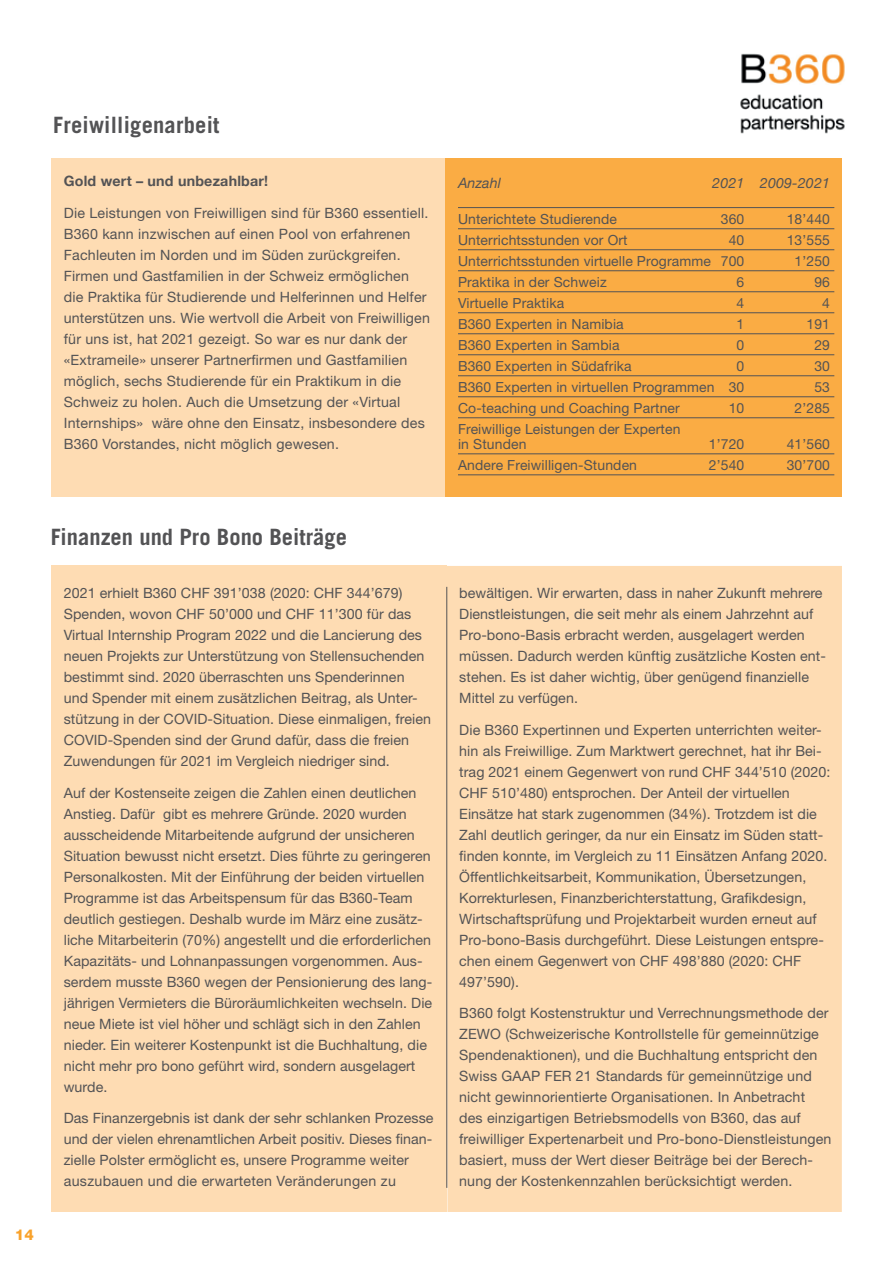
<style>
.page{position:relative;width:893px;height:1263px;background:#fff}
.page>*{position:absolute;margin:0;border:0;box-sizing:border-box;transform-origin:0 0}
.t1{font:700 22.5px "Trade Gothic";color:#535355}
.t2{font:800 15px "Helvetica Neue";color:#f9a22b}
.t3{font:14.25px/21px "Helvetica Neue";letter-spacing:.005em;color:#535355}
.t4{font:700 14.25px "Helvetica Neue";letter-spacing:.015em;color:#535355}
.t5{font:italic 14.25px "Helvetica Neue";letter-spacing:.01em;color:#535355}
.t6{font:13.95px/15px "Helvetica Neue";letter-spacing:.01em;color:#535355}
</style>
<div class="page">
<img style="left:740px;top:53px;width:105px;height:81px">
<div style="left:51px;top:566px;width:395px;height:646px;background:#fedcb3"></div>
<div style="left:446px;top:566px;width:396px;height:646px;background:#fedcb3"></div>
<hr style="left:446px;top:587px;width:1px;height:601px;background:#535355">
<div style="left:52px;top:158px;width:789px;height:338px;background:#faac44"></div>
<div style="left:51px;top:158px;width:394px;height:338px;background:#fedcb3"></div>
<hr style="left:458px;top:207px;width:376px;height:1px;background:#535355">
<hr style="left:458px;top:228px;width:376px;height:1px;background:#535355">
<hr style="left:458px;top:249px;width:376px;height:1px;background:#535355">
<hr style="left:458px;top:270px;width:376px;height:1px;background:#535355">
<hr style="left:458px;top:291px;width:376px;height:1px;background:#535355">
<hr style="left:458px;top:312px;width:376px;height:1px;background:#535355">
<hr style="left:458px;top:333px;width:376px;height:1px;background:#535355">
<hr style="left:458px;top:354px;width:376px;height:1px;background:#535355">
<hr style="left:458px;top:375px;width:376px;height:1px;background:#535355">
<hr style="left:458px;top:396px;width:376px;height:1px;background:#535355">
<hr style="left:458px;top:417px;width:376px;height:1px;background:#535355">
<hr style="left:458px;top:453px;width:376px;height:1px;background:#535355">
<hr style="left:458px;top:474px;width:376px;height:1px;background:#535355">
<h1 class="t1" style="left:53px;top:111px;width:168px">Freiwilligenarbeit</h1>
<p class="t4" style="left:64px;top:170px;width:206px">Gold wert – und unbezahlbar!</p>
<p class="t3" style="left:64px;top:202px;width:368px">Die Leistungen von Freiwilligen sind für B360 essentiell.<br>B360 kann inzwischen auf einen Pool von erfahrenen Fachleuten im Norden und im Süden zurückgreifen.<br>Firmen und Gastfamilien in der Schweiz ermöglichen die Praktika für Studierende und Helferinnen und Helfer unterstützen uns. Wie wertvoll die Arbeit von Freiwilligen für uns ist, hat 2021 gezeigt. So war es nur dank der «Extrameile» unserer Partnerfirmen und Gastfamilien möglich, sechs Studierende für ein Praktikum in die Schweiz zu holen. Auch die Umsetzung der «Virtual Internships» wäre ohne den Einsatz, insbesondere des B360 Vorstandes, nicht möglich gewesen.</p>
<p class="t2" style="left:15px;top:1226px;width:21px">14</p>
<h1 class="t1" style="left:51px;top:523px;width:298px">Finanzen und Pro Bono Beiträge</h1>
<p class="t3" style="left:64px;top:582px;width:369px">2021 erhielt B360 CHF 391’038 (2020: CHF 344’679)<br>Spenden, wovon CHF 50’000 und CHF 11’300 für das Virtual Internship Program 2022 und die Lancierung des neuen Projekts zur Unterstützung von Stellensuchenden bestimmt sind. 2020 überraschten uns Spenderinnen und Spender mit einem zusätzlichen Beitrag, als Unter&shy;stützung in der COVID-Situation. Diese einmaligen, freien COVID-Spenden sind der Grund dafür, dass die freien Zuwendungen für 2021 im Vergleich niedriger sind.</p>
<p class="t3" style="left:64px;top:782px;width:370px">Auf der Kostenseite zeigen die Zahlen einen deutlichen Anstieg. Dafür gibt es mehrere Gründe. 2020 wurden ausscheidende Mitarbeitende aufgrund der unsicheren Situation bewusst nicht ersetzt. Dies führte zu geringeren Personalkosten. Mit der Einführung der beiden virtuellen Programme ist das Arbeitspensum für das B360-Team deutlich gestiegen. Deshalb wurde im März eine zusätz&shy;liche Mitarbeiterin (70%) angestellt und die erforderlichen Kapazitäts- und Lohnanpassungen vorgenommen. Aus&shy;serdem musste B360 wegen der Pensionierung des lang&shy;jährigen Vermieters die Büroräumlichkeiten wechseln. Die neue Miete ist viel höher und schlägt sich in den Zahlen nieder. Ein weiterer Kostenpunkt ist die Buchhaltung, die nicht mehr pro bono geführt wird, sondern ausgelagert wurde.</p>
<p class="t3" style="left:64px;top:1107px;width:371px">Das Finanzergebnis ist dank der sehr schlanken Prozesse und der vielen ehrenamtlichen Arbeit positiv. Dieses finan&shy;zielle Polster ermöglicht es, unsere Programme weiter auszubauen und die erwarteten Veränderungen zu</p>
<p class="t5" style="left:458px;top:172px;width:44px">Anzahl</p>
<p class="t5" style="left:712px;top:172px;width:119px">2021 2009-2021</p>
<p class="t6" style="left:458px;top:211px;width:161px">Unterichtete Studierende</p>
<p class="t6" style="left:721px;top:211px;width:25px">360</p>
<p class="t6" style="left:787px;top:211px;width:45px">18’440</p>
<p class="t6" style="left:458px;top:232px;width:171px">Unterrichtsstunden vor Ort</p>
<p class="t6" style="left:729px;top:232px;width:17px">40</p>
<p class="t6" style="left:787px;top:232px;width:45px">13’555</p>
<p class="t6" style="left:458px;top:253px;width:288px">Unterrichtsstunden virtuelle Programme 700</p>
<p class="t6" style="left:795px;top:253px;width:37px">1’250</p>
<p class="t6" style="left:458px;top:274px;width:150px">Praktika in der Schweiz</p>
<p class="t6" style="left:737px;top:274px;width:9px">6</p>
<p class="t6" style="left:814px;top:274px;width:17px">96</p>
<p class="t6" style="left:458px;top:295px;width:108px">Virtuelle Praktika</p>
<p class="t6" style="left:737px;top:295px;width:9px">4</p>
<p class="t6" style="left:822px;top:295px;width:9px">4</p>
<p class="t6" style="left:458px;top:316px;width:167px">B360 Experten in Namibia</p>
<p class="t6" style="left:737px;top:316px;width:9px">1</p>
<p class="t6" style="left:806px;top:316px;width:25px">191</p>
<p class="t6" style="left:458px;top:337px;width:163px">B360 Experten in Sambia</p>
<p class="t6" style="left:737px;top:337px;width:9px">0</p>
<p class="t6" style="left:814px;top:337px;width:17px">29</p>
<p class="t6" style="left:458px;top:358px;width:175px">B360 Experten in Südafrika</p>
<p class="t6" style="left:737px;top:358px;width:9px">0</p>
<p class="t6" style="left:814px;top:358px;width:17px">30</p>
<p class="t6" style="left:458px;top:379px;width:288px">B360 Experten in virtuellen Programmen 30</p>
<p class="t6" style="left:814px;top:379px;width:17px">53</p>
<p class="t6" style="left:458px;top:400px;width:223px">Co-teaching und Coaching Partner</p>
<p class="t6" style="left:729px;top:400px;width:17px">10</p>
<p class="t6" style="left:795px;top:400px;width:37px">2’285</p>
<p class="t6" style="left:458px;top:421px;width:224px">Freiwillige Leistungen der Experten in Stunden</p>
<p class="t6" style="left:709px;top:436px;width:37px">1’720</p>
<p class="t6" style="left:787px;top:436px;width:45px">41’560</p>
<p class="t6" style="left:458px;top:457px;width:181px">Andere Freiwilligen-Stunden</p>
<p class="t6" style="left:709px;top:457px;width:37px">2’540</p>
<p class="t6" style="left:787px;top:457px;width:45px">30’700</p>
<p class="t3" style="left:459px;top:582px;width:368px">bewältigen. Wir erwarten, dass in naher Zukunft mehrere Dienstleistungen, die seit mehr als einem Jahrzehnt auf Pro-bono-Basis erbracht werden, ausgelagert werden müssen. Dadurch werden künftig zusätzliche Kosten ent&shy;stehen. Es ist daher wichtig, über genügend finanzielle Mittel zu verfügen.</p>
<p class="t3" style="left:459px;top:719px;width:373px">Die B360 Expertinnen und Experten unterrichten weiter&shy;hin als Freiwillige. Zum Marktwert gerechnet, hat ihr Bei&shy;trag 2021 einem Gegenwert von rund CHF 344’510 (2020:<br>CHF 510’480) entsprochen. Der Anteil der virtuellen Einsätze hat stark zugenommen (34%). Trotzdem ist die Zahl deutlich geringer, da nur ein Einsatz im Süden statt&shy;finden konnte, im Vergleich zu 11 Einsätzen Anfang 2020.<br>Öffentlichkeitsarbeit, Kommunikation, Übersetzungen, Korrekturlesen, Finanzberichterstattung, Grafikdesign, Wirtschaftsprüfung und Projektarbeit wurden erneut auf Pro-bono-Basis durchgeführt. Diese Leistungen entspre&shy;chen einem Gegenwert von CHF 498’880 (2020: CHF 497’590).</p>
<p class="t3" style="left:459px;top:1002px;width:374px">B360 folgt Kostenstruktur und Verrechnungsmethode der ZEWO (Schweizerische Kontrollstelle für gemeinnützige Spendenaktionen), und die Buchhaltung entspricht den Swiss GAAP FER 21 Standards für gemeinnützige und nicht gewinnorientierte Organisationen. In Anbetracht des einzigartigen Betriebsmodells von B360, das auf freiwilliger Expertenarbeit und Pro-bono-Dienstleistungen basiert, muss der Wert dieser Beiträge bei der Berech&shy;nung der Kostenkennzahlen berücksichtigt werden.</p>
</div>
